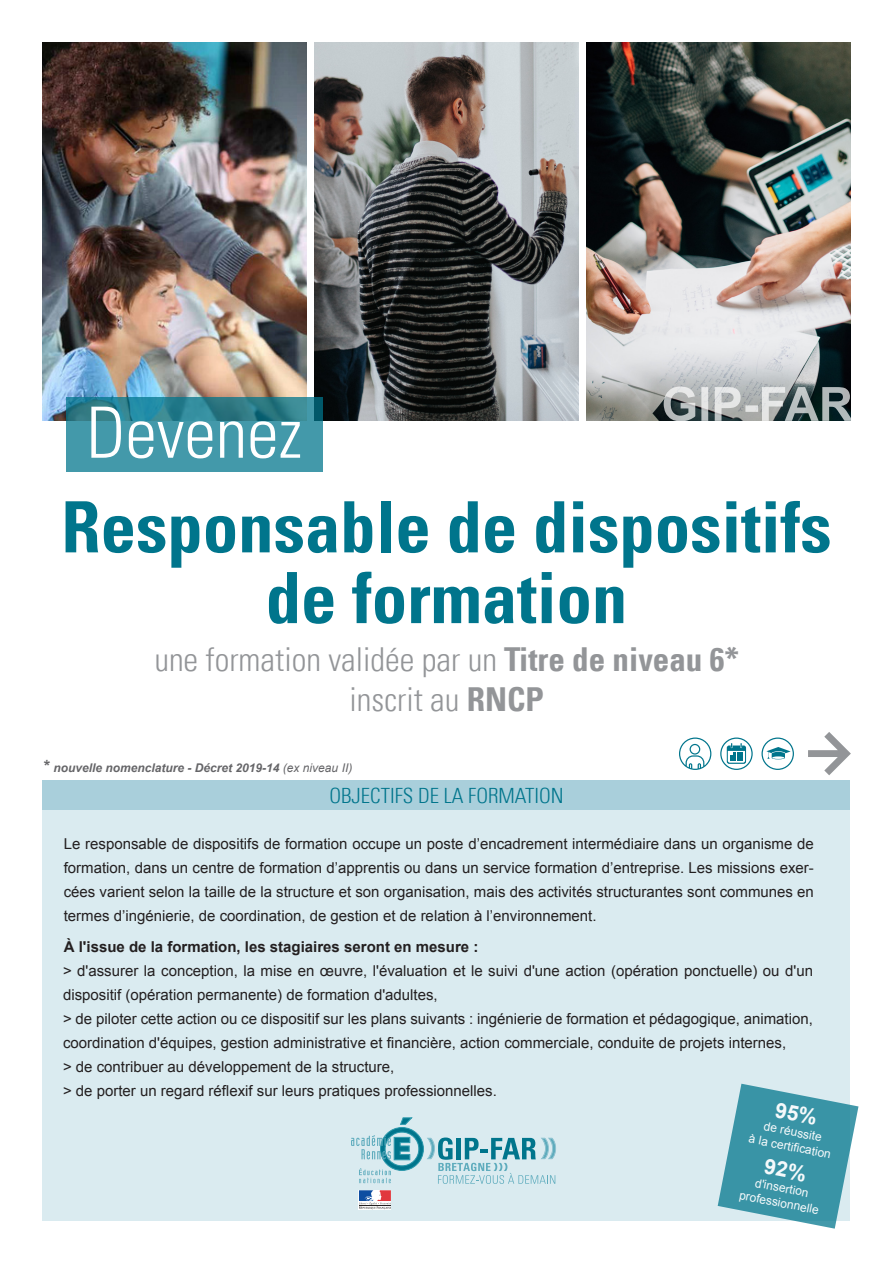
<style>
.page{position:relative;width:893px;height:1263px;background:#fff}
.page>*{position:absolute;margin:0;border:0;box-sizing:border-box;transform-origin:0 0}
.t1{font:700 condensed 70.8px "Univers";color:#00758c}
.t2{font:300 condensed 70.8px "Univers";color:#fff}
.t3{font:300 condensed 33px "Univers";color:#939598}
.t4{font:300 condensed 21px "Univers";color:#00758c}
.t5{font:15px/24px "Arial";color:#231f20}
.t6{font:700 15px "Arial";color:#231f20}
.t7{font:12px/15px "Arial";color:#fff;text-align:center}
.t8{font:italic 700 12px "Arial";color:#656568}
.s1{font-weight:700}
.s2{font-size:16.5px}
.s3{font-weight:400}
</style>
<div class="page">
<div style="left:43px;top:804px;width:807px;height:417px;background:#daebf0"></div>
<div style="left:43px;top:780px;width:807px;height:30px;background:#a9cfdb"></div>
<img style="left:587px;top:43px;width:263px;height:377px">
<img style="left:314px;top:43px;width:264px;height:377px">
<img style="left:43px;top:43px;width:263px;height:377px">
<svg style="left:66px;top:397px;width:257px;height:75px;background:#3b90a1"></svg>
<div style="left:358px;top:1190px;width:33px;height:20px;background:#fff"></div>
<div style="left:358px;top:1190px;width:33px;height:11px;background:#f5f8fb"></div>
<svg style="left:359px;top:1190px;width:32px;height:19px"></svg>
<svg style="left:351px;top:1117px;width:205px;height:67px"></svg>
<svg style="left:808px;top:732px;width:43px;height:43px"></svg>
<svg style="left:679px;top:737px;width:32px;height:33px"></svg>
<svg style="left:720px;top:737px;width:33px;height:33px"></svg>
<svg style="left:761px;top:737px;width:33px;height:33px"></svg>
<svg style="left:664px;top:386px;width:187px;height:35px;background:#909899"></svg>
<svg style="left:718px;top:1084px;width:140px;height:145px"></svg>
<p class="t2" style="left:86px;top:390px;width:218px">Devenez</p>
<p class="t1" style="left:61px;top:484px;width:772px">Responsable de dispositifs</p>
<p class="t1" style="left:266px;top:554px;width:363px">de formation</p>
<p class="t3" style="left:154px;top:640px;width:586px">une formation validée par un <span class="s1">Titre de niveau 6*</span></p>
<p class="t3" style="left:350px;top:679px;width:196px">inscrit au <span class="s1">RNCP</span></p>
<p class="t8" style="left:43px;top:760px;width:311px"><span class="s2">*</span> nouvelle nomenclature - Décret 2019-14 <span class="s3">(ex niveau II)</span></p>
<p class="t4" style="left:329px;top:783px;width:236px">OBJECTIFS DE LA FORMATION</p>
<p class="t5" style="left:64px;top:831px;width:752px;text-align:justify">Le responsable de dispositifs de formation occupe un poste d’encadrement intermédiaire dans un organisme de formation, dans un centre de formation d’apprentis ou dans un service formation d’entreprise. Les missions exer&shy;cées varient selon la taille de la structure et son organisation, mais des activités structurantes sont communes en termes d’ingénierie, de coordination, de gestion et de relation à l’environnement.</p>
<p class="t6" style="left:64px;top:937px;width:416px">À l'issue de la formation, les stagiaires seront en mesure :</p>
<p class="t5" style="left:63px;top:959px;width:751px">&gt; d'assurer la conception, la mise en œuvre, l'évaluation et le suivi d'une action (opération ponctuelle) ou d'un dispositif (opération permanente) de formation d'adultes,</p>
<p class="t5" style="left:63px;top:1007px;width:751px">&gt; de piloter cette action ou ce dispositif sur les plans suivants : ingénierie de formation et pédagogique, animation, coordination d'équipes, gestion administrative et financière, action commerciale, conduite de projets internes,</p>
<p class="t5" style="left:63px;top:1055px;width:333px">&gt; de contribuer au développement de la structure,</p>
<p class="t5" style="left:63px;top:1079px;width:435px">&gt; de porter un regard réflexif sur leurs pratiques professionnelles.</p>
<p class="t7" style="left:753px;top:1116px;width:85px;rotate:11deg">de réussite<br>à la certifi cation</p>
<p class="t7" style="left:744px;top:1173px;width:82px;rotate:11deg">d'insertion professionnelle</p>
</div>
